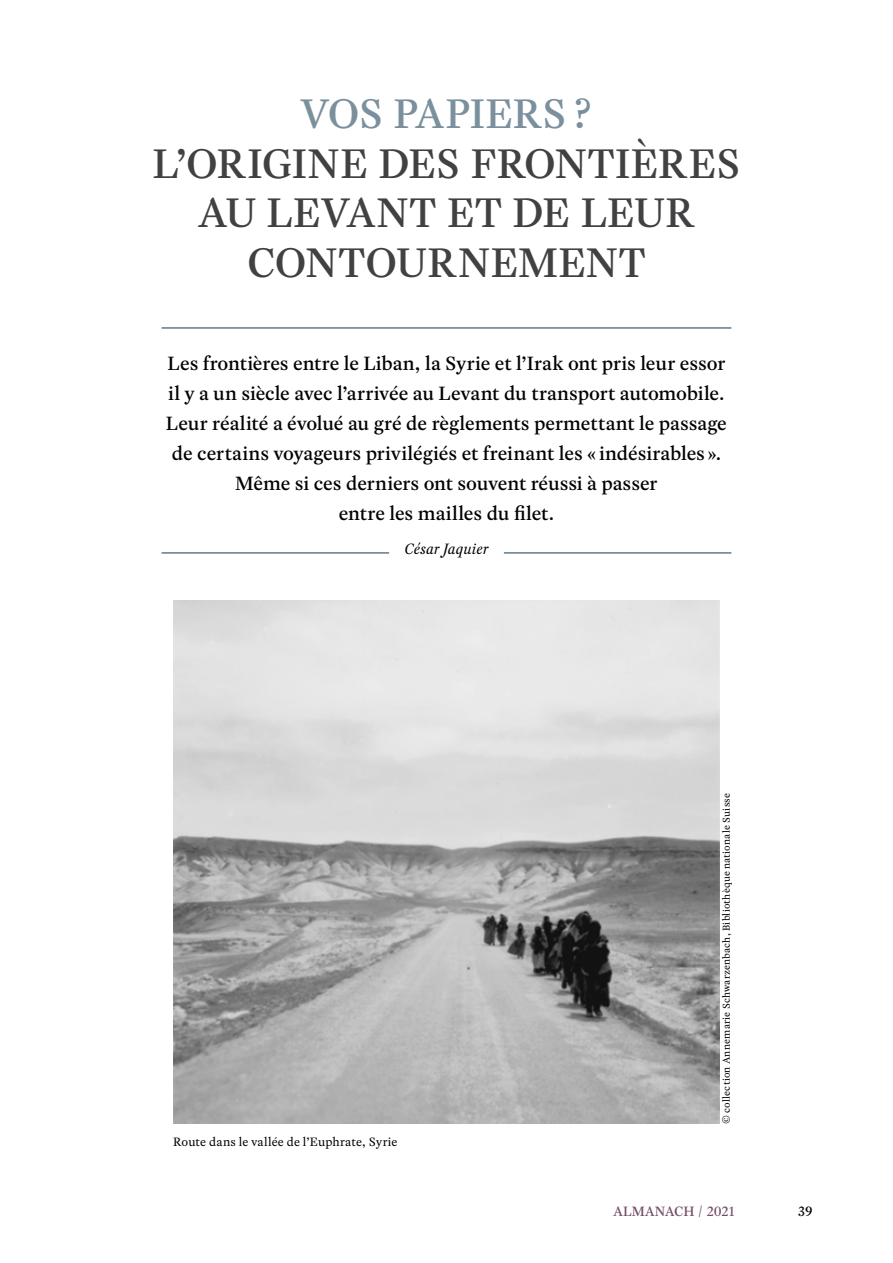
<style>
.page{position:relative;width:893px;height:1263px;background:#fff}
.page>*{position:absolute;margin:0;border:0;box-sizing:border-box;transform-origin:0 0}
.t1{font:500 43.5px "Rosart";letter-spacing:.005em;color:#414042}
.t2{font:500 43.5px "Rosart";letter-spacing:-.01em;color:#7b909d}
.t3{font:500 20.25px/30px "Rosart";letter-spacing:-.01em;color:#000;text-align:center}
.t4{font:italic 15.75px "Rosart";letter-spacing:.005em;color:#000}
.t5{font:500 14.25px "Rosart";color:#724c68}
.t6{font:500 14.25px "Rosart";color:#000}
.t7{font:12.75px "Rosart";letter-spacing:.01em;color:#000}
.t8{font:10.5px "Rosart";letter-spacing:.01em;color:#000}
</style>
<div class="page">
<hr style="left:162px;top:327px;width:569px;height:2px;background:#7b909d">
<hr style="left:162px;top:552px;width:227px;height:2px;background:#7b909d">
<hr style="left:504px;top:552px;width:227px;height:2px;background:#7b909d">
<img style="left:173px;top:600px;width:547px;height:524px">
<h1 class="t2" style="left:299px;top:83px;width:296px">Vos papiers ?</h1>
<h1 class="t1" style="left:153px;top:132px;width:60px">L’origin</h1>
<h1 class="t1" style="left:340px;top:132px;width:160px">e des fron</h1>
<h1 class="t1" style="left:588px;top:132px;width:149px">tières</h1>
<h1 class="t1" style="left:198px;top:182px;width:153px">au Levan</h1>
<h1 class="t1" style="left:409px;top:182px;width:275px">t et de leur</h1>
<h1 class="t1" style="left:247px;top:231px;width:31px">con</h1>
<h1 class="t1" style="left:338px;top:231px;width:309px">tournement</h1>
<p class="t3" style="left:166px;top:348px;width:562px">Les frontières entre le Liban, la Syrie et l’Irak ont pris leur essor il y a un siècle avec l’arrivée au Levant du transport automobile.<br>Leur réalité a évolué au gré de règlements permettant le passage de certains voyageurs privilégiés et freinant les « indésirables ».<br>Même si ces derniers ont souvent réussi à passer<br>entre les mailles du filet.</p>
<p class="t4" style="left:404px;top:537px;width:85px">César Jaquier</p>
<p class="t7" style="left:173px;top:1133px;width:226px">Route dans le vallée de l’Euphrate, Syrie</p>
<p class="t8" style="left:719px;top:1124px;width:332px;rotate:-90deg">© collection Annemarie Schwarzenbach, Bibliothèque nationale Suisse</p>
<p class="t5" style="left:613px;top:1201px;width:123px">ALMANACH / 2021</p>
<p class="t6" style="left:798px;top:1201px;width:16px">39</p>
</div>
